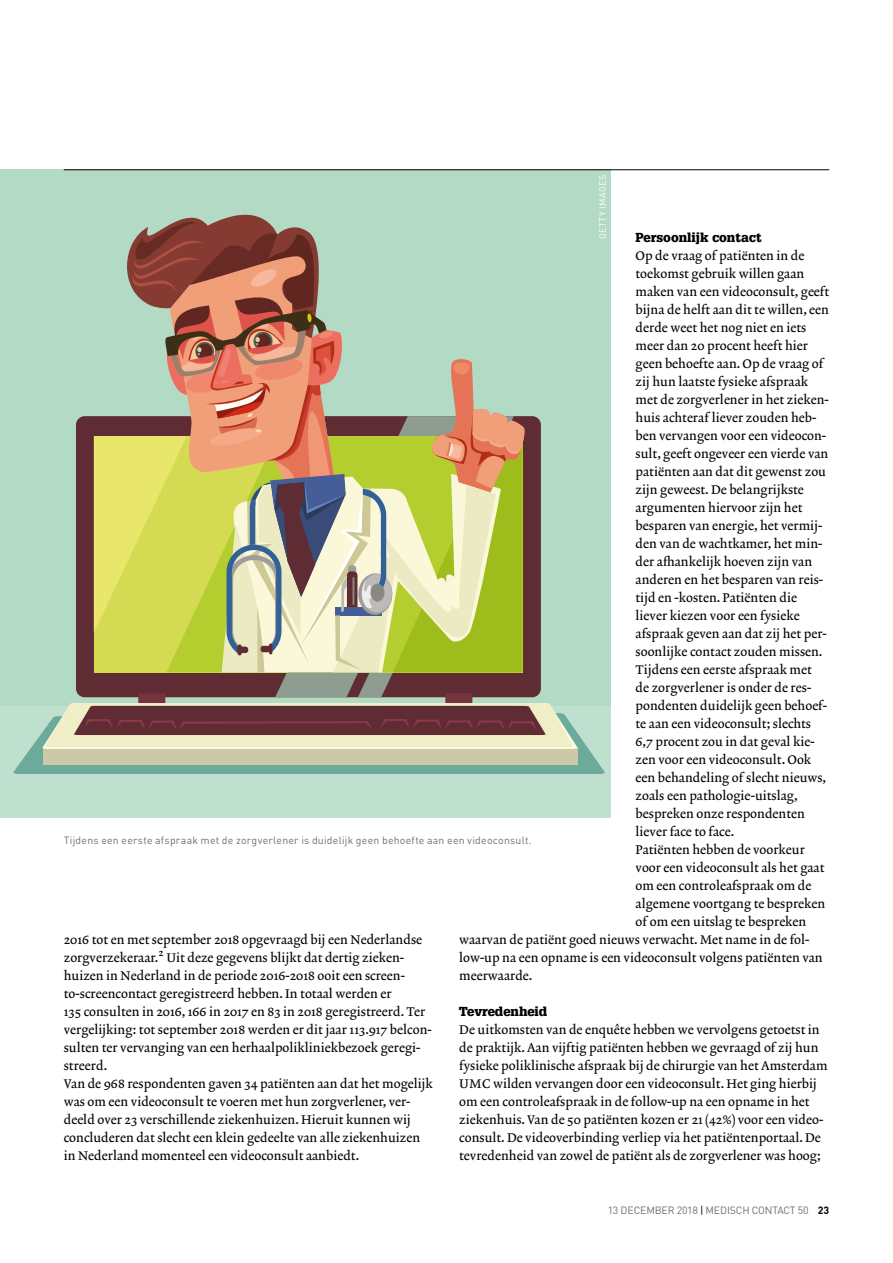
<style>
.page{position:relative;width:893px;height:1263px;background:#fff}
.page>*{position:absolute;margin:0;border:0;box-sizing:border-box;transform-origin:0 0}
.t1{font:12.75px/18px "Lexicon No 2 Roman A";color:#000}
.t2{font:900 12.75px "Glypha LT Std";color:#000}
.t3{font:10.5px "DINOT";letter-spacing:.02em;color:#706f6f}
.t4{font:10.5px "DINOT";letter-spacing:-.015em;color:#706f6f}
.t5{font:10.2px "Lexicon No 2 Roman A";color:#000}
.t6{font:9px "DINOT";letter-spacing:.06em;color:#fff}
.s1{color:#000}
.s2{font-weight:700;color:#000}
</style>
<div class="page">
<div style="left:0;top:169px;width:610px;height:649px;background:#b3dac5"></div>
<div style="left:0;top:706px;width:610px;height:112px;background:#c0e0cf"></div>
<div style="left:76px;top:416px;width:465px;height:281px;background:#5f2c34;border-radius:9px"></div>
<svg style="left:275px;top:672px;width:239px;height:21px"></svg>
<svg style="left:94px;top:214px;width:433px;height:458px"></svg>
<svg style="left:13px;top:693px;width:592px;height:81px"></svg>
<hr style="left:64px;top:169px;width:765px;height:1px;background:#000">
<p class="t6" style="left:597px;top:239px;width:66px;rotate:-90deg">GETTY IMAGES</p>
<p class="t2" style="left:636px;top:230px;width:128px">Persoonlijk contact</p>
<p class="t1" style="left:636px;top:247px;width:170px">Op de vraag of patiënten in de</p>
<p class="t1" style="left:636px;top:265px;width:170px">toekomst gebruik willen gaan</p>
<p class="t1" style="left:636px;top:283px;width:195px">maken van een videoconsult, geeft</p>
<p class="t1" style="left:636px;top:301px;width:195px">bijna de helft aan dit te willen, een</p>
<p class="t1" style="left:636px;top:319px;width:172px">derde weet het nog niet en iets</p>
<p class="t1" style="left:636px;top:337px;width:174px">meer dan 20 procent heeft hier</p>
<p class="t1" style="left:636px;top:355px;width:189px">geen behoefte aan. Op de vraag of</p>
<p class="t1" style="left:636px;top:373px;width:174px">zij hun laatste fysieke afspraak</p>
<p class="t1" style="left:636px;top:391px;width:195px">met de zorgverlener in het zieken-</p>
<p class="t1" style="left:636px;top:409px;width:182px">huis achteraf liever zouden heb-</p>
<p class="t1" style="left:636px;top:427px;width:192px">ben vervangen voor een videocon-</p>
<p class="t1" style="left:636px;top:445px;width:194px">sult, geeft ongeveer een vierde van</p>
<p class="t1" style="left:636px;top:463px;width:192px">patiënten aan dat dit gewenst zou</p>
<p class="t1" style="left:636px;top:481px;width:170px">zijn geweest. De belangrijkste</p>
<p class="t1" style="left:636px;top:499px;width:168px">argumenten hiervoor zijn het</p>
<p class="t1" style="left:636px;top:517px;width:188px">besparen van energie, het vermij-</p>
<p class="t1" style="left:636px;top:535px;width:188px">den van de wachtkamer, het min-</p>
<p class="t1" style="left:636px;top:553px;width:178px">der afhankelijk hoeven zijn van</p>
<p class="t1" style="left:636px;top:571px;width:189px">anderen en het besparen van reis-</p>
<p class="t1" style="left:636px;top:589px;width:163px">tijd en -kosten. Patiënten die</p>
<p class="t1" style="left:636px;top:607px;width:166px">liever kiezen voor een fysieke</p>
<p class="t1" style="left:636px;top:625px;width:193px">afspraak geven aan dat zij het per-</p>
<p class="t1" style="left:636px;top:643px;width:188px">soonlijke contact zouden missen.</p>
<p class="t1" style="left:636px;top:661px;width:178px">Tijdens een eerste afspraak met</p>
<p class="t1" style="left:636px;top:679px;width:177px">de zorgverlener is onder de res-</p>
<p class="t1" style="left:636px;top:697px;width:193px">pondenten duidelijk geen behoef-</p>
<p class="t1" style="left:636px;top:715px;width:177px">te aan een videoconsult; slechts</p>
<p class="t1" style="left:636px;top:733px;width:181px">6,7 procent zou in dat geval kie-</p>
<p class="t1" style="left:636px;top:751px;width:177px">zen voor een videoconsult. Ook</p>
<p class="t1" style="left:636px;top:769px;width:192px">een behandeling of slecht nieuws,</p>
<p class="t1" style="left:636px;top:787px;width:164px">zoals een pathologie-uitslag,</p>
<p class="t1" style="left:636px;top:805px;width:171px">bespreken onze respondenten</p>
<p class="t1" style="left:636px;top:823px;width:100px">liever face to face.</p>
<p class="t1" style="left:636px;top:841px;width:171px">Patiënten hebben de voorkeur</p>
<p class="t1" style="left:636px;top:859px;width:190px">voor een videoconsult als het gaat</p>
<p class="t1" style="left:636px;top:877px;width:177px">om een controleafspraak om de</p>
<p class="t1" style="left:636px;top:895px;width:191px">algemene voortgang te bespreken</p>
<p class="t1" style="left:636px;top:913px;width:172px">of om een uitslag te bespreken</p>
<p class="t1" style="left:459px;top:931px;width:352px">waarvan de patiënt goed nieuws verwacht. Met name in de fol-</p>
<p class="t1" style="left:459px;top:949px;width:365px">low-up na een opname is een videoconsult volgens patiënten van</p>
<p class="t1" style="left:459px;top:967px;width:75px">meerwaarde.</p>
<p class="t2" style="left:459px;top:1004px;width:90px">Tevredenheid</p>
<p class="t1" style="left:459px;top:1021px;width:370px">De uitkomsten van de enquête hebben we vervolgens getoetst in de praktijk. Aan vijftig patiënten hebben we gevraagd of zij hun fysieke poliklinische afspraak bij de chirurgie van het Amsterdam UMC wilden vervangen door een videoconsult. Het ging hierbij om een controleafspraak in de follow-up na een opname in het ziekenhuis. Van de 50 patiënten kozen er 21 (42%) voor een video&shy;consult. De videoverbinding verliep via het patiëntenportaal. De tevredenheid van zowel de patiënt als de zorgverlener was hoog;</p>
<p class="t3" style="left:64px;top:834px;width:469px">Tijdens een eerste afspraak met de zorgverlener is duidelijk geen behoefte aan een videoconsult.</p>
<p class="t1" style="left:64px;top:931px;width:360px">2016 tot en met september 2018 opgevraagd bij een Nederlandse zorgverzekeraar.</p>
<p class="t5" style="left:159px;top:946px;width:7px">2</p>
<p class="t1" style="left:64px;top:949px;width:371px;text-indent:103px">Uit deze gegevens blijkt dat dertig zieken&shy;huizen in Nederland in de periode 2016-2018 ooit een screen&shy;to-screencontact geregistreerd hebben. In totaal werden er<br>135 consulten in 2016, 166 in 2017 en 83 in 2018 geregistreerd. Ter vergelijking: tot september 2018 werden er dit jaar 113.917 belcon&shy;sulten ter vervanging van een herhaalpolikliniekbezoek geregi&shy;streerd.<br>Van de 968 respondenten gaven 34 patiënten aan dat het mogelijk was om een videoconsult te voeren met hun zorgverlener, ver&shy;deeld over 23 verschillende ziekenhuizen. Hieruit kunnen wij concluderen dat slecht een klein gedeelte van alle ziekenhuizen in Nederland momenteel een videoconsult aanbiedt.</p>
<p class="t4" style="left:608px;top:1203px;width:223px">13 DECEMBER 2018 <span class="s1">|</span> MEDISCH CONTACT 50 <span class="s2">23</span></p>
</div>
